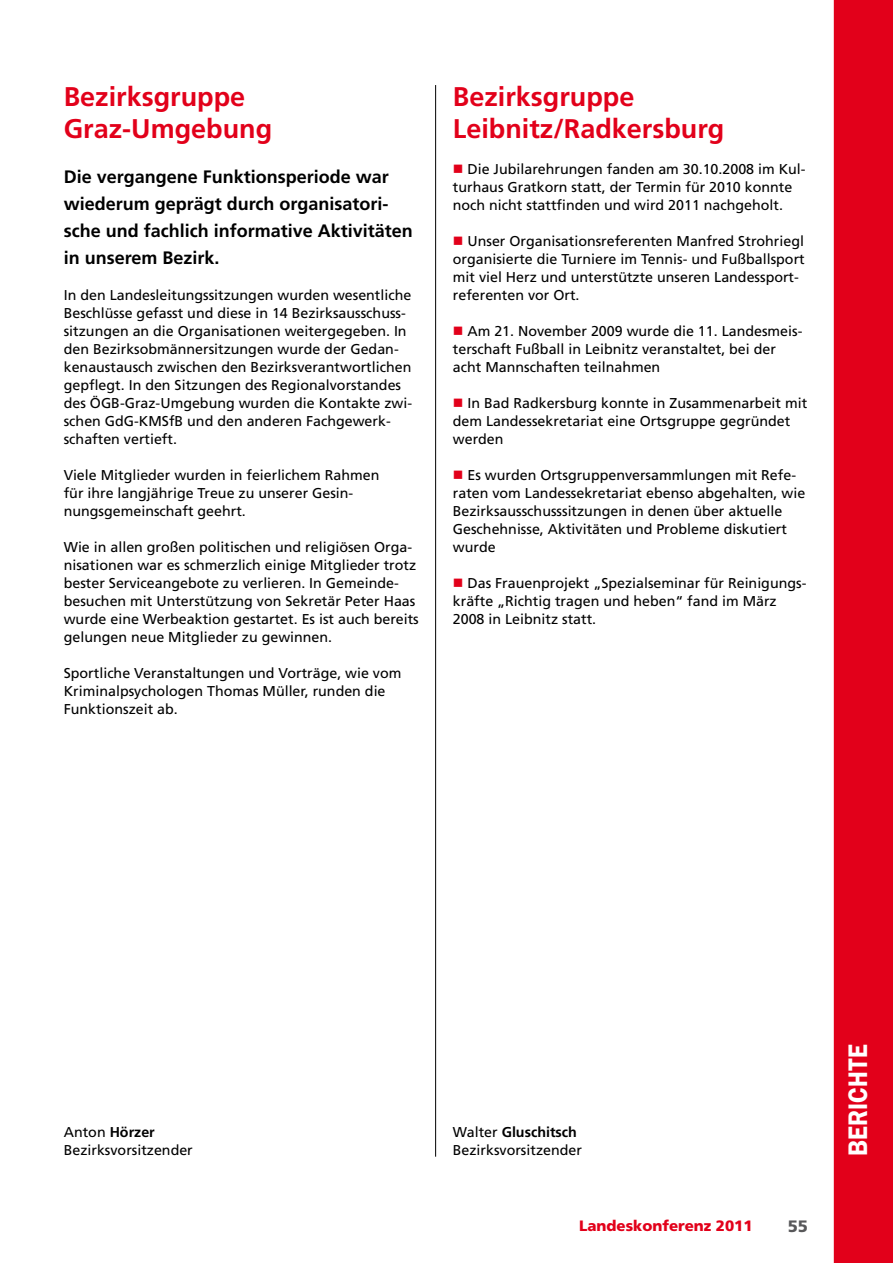
<style>
.page{position:relative;width:893px;height:1263px;background:#fff}
.page>*{position:absolute;margin:0;border:0;box-sizing:border-box;transform-origin:0 0}
.t1{font:700 27px/32.4px "Frutiger";color:#e2001a}
.t2{font:600 27px "Franklin Gothic";color:#fff;scale:.89 1}
.t3{font:700 18px/27px "Frutiger";color:#000}
.t4{font:900 16.5px "Frutiger";color:#58585a}
.t5{font:900 15px "Frutiger";color:#e2001a}
.t6{font:14.25px/18px "Frutiger";color:#000}
.s1{color:#e2001a}
.s2{font-weight:700}
</style>
<div class="page">
<hr style="left:435px;top:85px;width:1px;height:1072px;background:#000">
<div style="left:834px;top:0;width:59px;height:1263px;background:#e2001a"></div>
<h1 class="t1" style="left:64px;top:80px;width:210px">Bezirksgruppe<br>Graz-Umgebung</h1>
<p class="t3" style="left:64px;top:164px;width:351px">Die vergangene Funktionsperiode war wiederum geprägt durch organisatori&shy;sche und fachlich informative Aktivitäten in unserem Bezirk.</p>
<p class="t6" style="left:64px;top:286px;width:349px">In den Landesleitungssitzungen wurden wesentliche Beschlüsse gefasst und diese in 14 Bezirksausschuss&shy;sitzungen an die Organisationen weitergegeben. In den Bezirksobmännersitzungen wurde der Gedan&shy;kenaustausch zwischen den Bezirksverantwortlichen gepflegt. In den Sitzungen des Regionalvorstandes des ÖGB-Graz-Umgebung wurden die Kontakte zwi&shy;schen GdG-KMSfB und den anderen Fachgewerk&shy;schaften vertieft.</p>
<p class="t6" style="left:64px;top:466px;width:317px">Viele Mitglieder wurden in feierlichem Rahmen für ihre langjährige Treue zu unserer Gesin&shy;nungsgemeinschaft geehrt.</p>
<p class="t6" style="left:64px;top:538px;width:357px">Wie in allen großen politischen und religiösen Orga&shy;nisationen war es schmerzlich einige Mitglieder trotz bester Serviceangebote zu verlieren. In Gemeinde&shy;besuchen mit Unterstützung von Sekretär Peter Haas wurde eine Werbeaktion gestartet. Es ist auch bereits gelungen neue Mitglieder zu gewinnen.</p>
<p class="t6" style="left:64px;top:664px;width:339px">Sportliche Veranstaltungen und Vorträge, wie vom<br>Kriminalpsychologen Thomas Müller, runden die<br>Funktionszeit ab.</p>
<h1 class="t1" style="left:453px;top:80px;width:273px">Bezirksgruppe<br>Leibnitz/Radkersburg</h1>
<p class="t6" style="left:453px;top:160px;width:354px"><span class="s1">■</span> Die Jubilarehrungen fanden am 30.10.2008 im Kul&shy;turhaus Gratkorn statt, der Termin für 2010 konnte noch nicht stattfinden und wird 2011 nachgeholt.</p>
<p class="t6" style="left:453px;top:232px;width:353px"><span class="s1">■</span> Unser Organisationsreferenten Manfred Strohriegl organisierte die Turniere im Tennis- und Fußballsport mit viel Herz und unterstützte unseren Landessport&shy;referenten vor Ort.</p>
<p class="t6" style="left:453px;top:322px;width:351px"><span class="s1">■</span> Am 21. November 2009 wurde die 11. Landesmeis&shy;terschaft Fußball in Leibnitz veranstaltet, bei der acht Mannschaften teilnahmen</p>
<p class="t6" style="left:453px;top:394px;width:356px"><span class="s1">■</span> In Bad Radkersburg konnte in Zusammenarbeit mit dem Landessekretariat eine Ortsgruppe gegründet werden</p>
<p class="t6" style="left:453px;top:466px;width:354px"><span class="s1">■</span> Es wurden Ortsgruppenversammlungen mit Refe&shy;raten vom Landessekretariat ebenso abgehalten, wie Bezirksausschusssitzungen in denen über aktuelle Geschehnisse, Aktivitäten und Probleme diskutiert wurde</p>
<p class="t6" style="left:453px;top:574px;width:355px"><span class="s1">■</span> Das Frauenprojekt „Spezialseminar für Reinigungs&shy;kräfte „Richtig tragen und heben“ fand im März<br>2008 in Leibnitz statt.</p>
<p class="t6" style="left:64px;top:1123px;width:131px">Anton <span class="s2">Hörzer<br></span>Bezirksvorsitzender</p>
<p class="t6" style="left:453px;top:1123px;width:131px">Walter <span class="s2">Gluschitsch<br></span>Bezirksvorsitzender</p>
<p class="t5" style="left:579px;top:1216px;width:175px">Landeskonferenz 2011</p>
<p class="t4" style="left:788px;top:1216px;width:22px">55</p>
<h1 class="t2" style="left:842px;top:1156px;width:124px;rotate:-90deg">BErichte</h1>
</div>
